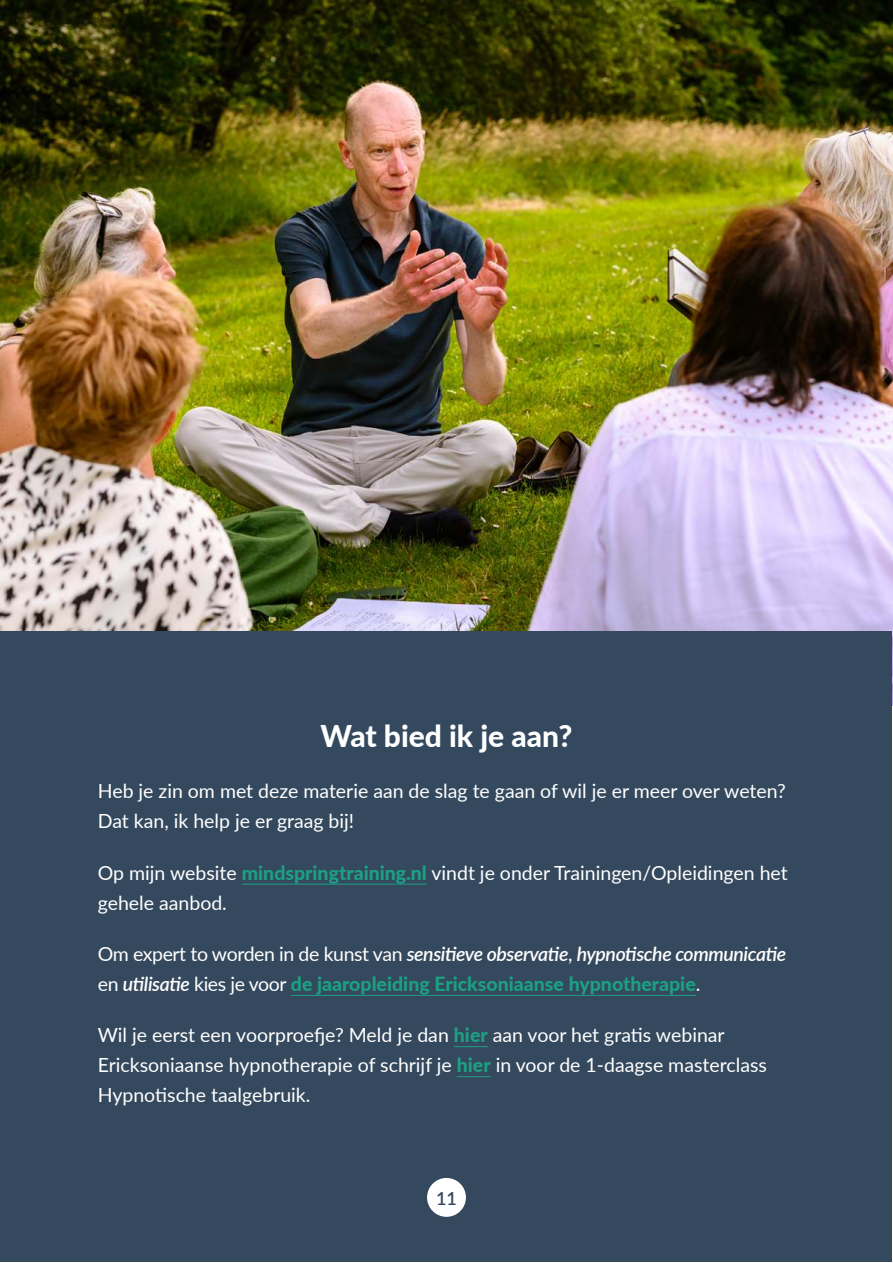
<style>
.page{position:relative;width:893px;height:1263px;background:#fff}
.page>*{position:absolute;margin:0;border:0;box-sizing:border-box;transform-origin:0 0}
.t1{font:800 30px "Lato";color:#fff}
.t2{font:19.5px/30px "Lato";color:#fff}
.t3{font:italic 600 19.5px/30px "Lato";letter-spacing:-.02em;color:#fff}
.t4{font:600 18px "Lato";color:#35495e}
.s1{font-weight:800;color:#1ca083}
.s2{font-weight:400;font-style:normal}
.s3{font-weight:800;font-style:normal;color:#1ca083}
</style>
<div class="page">
<img style="left:0;top:0;width:893px;height:706px">
<div style="left:1px;top:631px;width:891px;height:631px;background:#35495e"></div>
<hr style="left:242px;top:884px;width:185px;height:1px;background:#1ca083">
<hr style="left:291px;top:995px;width:405px;height:1px;background:#1ca083">
<hr style="left:454px;top:1046px;width:34px;height:1px;background:#1ca083">
<hr style="left:457px;top:1076px;width:34px;height:1px;background:#1ca083">
<div style="left:427px;top:1178px;width:39px;height:39px;background:#fff;border-radius:50%"></div>
<h1 class="t1" style="left:321px;top:714px;width:253px">Wat bied ik je aan?</h1>
<p class="t2" style="left:98px;top:775px;width:690px">Heb je zin om met deze materie aan de slag te gaan of wil je er meer over weten?<br>Dat kan, ik help je er graag bij!</p>
<p class="t2" style="left:98px;top:857px;width:691px">Op mijn website <span class="s1">mindspringtraining.nl</span> vindt je onder Trainingen/Opleidingen het gehele aanbod.</p>
<p class="t3" style="left:98px;top:938px;width:690px"><span class="s2">Om expert to worden in de kunst van</span> sensitieve observatie<span class="s2">,</span> hypnotische communicatie <span class="s2">en</span> utilisatie <span class="s2">kies je voor</span> <span class="s3">de jaaropleiding Ericksoniaanse hypnotherapie</span><span class="s2">.</span></p>
<p class="t2" style="left:98px;top:1019px;width:671px">Wil je eerst een voorproefje? Meld je dan <span class="s1">hier</span> aan voor het gratis webinar<br>Ericksoniaanse hypnotherapie of schrijf je <span class="s1">hier</span> in voor de 1-daagse masterclass<br>Hypnotische taalgebruik.</p>
<p class="t4" style="left:436px;top:1191px;width:22px">11</p>
</div>
